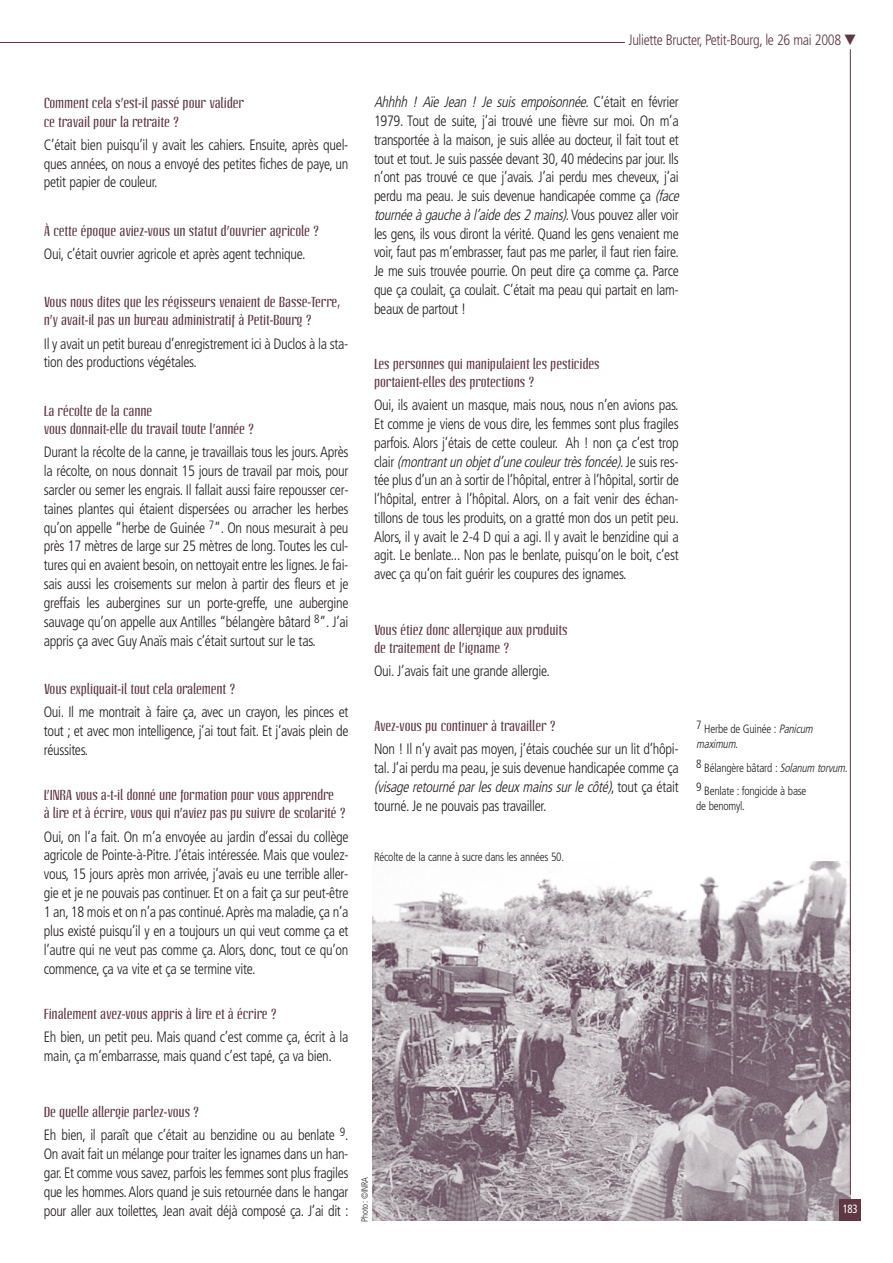
<style>
.page{position:relative;width:893px;height:1263px;background:#fff}
.page>*{position:absolute;margin:0;border:0;box-sizing:border-box;transform-origin:0 0}
.t1{font:300 condensed 15px/18.9px "Frutiger";letter-spacing:-.025em;color:#231f20;text-align:justify;scale:.95 1}
.t2{font:300 condensed 15px "Frutiger";letter-spacing:-.025em;color:#5f3844;scale:.95 1}
.t3{font:14.25px/18.1px "Linotype Octane";letter-spacing:-.01em;color:#5f3844}
.t4{font:300 condensed 12px/15px "Frutiger";letter-spacing:-.02em;color:#231f20;scale:.95 1}
.t5{font:condensed 12px "Frutiger";color:#fff;scale:.9 1}
.t6{font:300 condensed 9px "Frutiger";letter-spacing:-.025em;color:#231f20;scale:.95 1}
.s1{font-style:italic}
</style>
<div class="page">
<hr style="left:0;top:42px;width:625px;height:1px;background:#5f3844">
<img style="left:372px;top:862px;width:478px;height:358px">
<hr style="left:850px;top:49px;width:1px;height:1146px;background:#5f3844">
<div style="left:839px;top:1199px;width:22px;height:22px;background:#5f3844"></div>
<p class="t2" style="left:628px;top:34px;width:241px">Juliette Bructer, Petit-Bourg, le 26 mai 2008 ▼</p>
<p class="t3" style="left:44px;top:95px;width:202px">Comment cela s’est-il passé pour valider ce travail pour la retraite ?</p>
<p class="t1" style="left:44px;top:136px;width:322px">C’était bien puisqu’il y avait les cahiers. Ensuite, après quel&shy;ques années, on nous a envoyé des petites fiches de paye, un petit papier de couleur.</p>
<p class="t3" style="left:44px;top:222px;width:277px">À cette époque aviez-vous un statut d’ouvrier agricole ?</p>
<p class="t1" style="left:44px;top:245px;width:277px">Oui, c’était ouvrier agricole et après agent technique.</p>
<p class="t3" style="left:44px;top:294px;width:298px">Vous nous dites que les régisseurs venaient de Basse-Terre, n’y avait-il pas un bureau administratif à Petit-Bourg ?</p>
<p class="t1" style="left:44px;top:335px;width:322px">Il y avait un petit bureau d’enregistrement ici à Duclos à la sta&shy;tion des productions végétales.</p>
<p class="t3" style="left:44px;top:402px;width:212px">La récolte de la canne<br>vous donnait-elle du travail toute l’année ?</p>
<p class="t1" style="left:44px;top:444px;width:322px">Durant la récolte de la canne, je travaillais tous les jours.Après la récolte, on nous donnait 15 jours de travail par mois, pour sarcler ou semer les engrais. Il fallait aussi faire repousser cer&shy;taines plantes qui étaient dispersées ou arracher les herbes qu’on appelle “herbe de Guinée <sup>7</sup>”. On nous mesurait à peu près 17 mètres de large sur 25 mètres de long. Toutes les cul&shy;tures qui en avaient besoin, on nettoyait entre les lignes. Je fai&shy;sais aussi les croisements sur melon à partir des fleurs et je greffais les aubergines sur un porte-greffe, une aubergine sauvage qu’on appelle aux Antilles “bélangère bâtard <sup>8</sup>”. J’ai appris ça avec Guy Anaïs mais c’était surtout sur le tas.</p>
<p class="t3" style="left:44px;top:680px;width:193px">Vous expliquait-il tout cela oralement ?</p>
<p class="t1" style="left:44px;top:704px;width:322px">Oui. Il me montrait à faire ça, avec un crayon, les pinces et tout ; et avec mon intelligence, j’ai tout fait. Et j’avais plein de réussites.</p>
<p class="t3" style="left:44px;top:787px;width:304px">L’INRA vous a-t-il donné une formation pour vous apprendre<br>à lire et à écrire, vous qui n’aviez pas pu suivre de scolarité ?</p>
<p class="t1" style="left:44px;top:828px;width:322px">Oui, on l’a fait. On m’a envoyée au jardin d’essai du collège agricole de Pointe-à-Pitre. J’étais intéressée. Mais que voulez&shy;vous, 15 jours après mon arrivée, j’avais eu une terrible aller&shy;gie et je ne pouvais pas continuer. Et on a fait ça sur peut-être 1 an, 18 mois et on n’a pas continué.Après ma maladie, ça n’a plus existé puisqu’il y en a toujours un qui veut comme ça et l’autre qui ne veut pas comme ça. Alors, donc, tout ce qu’on commence, ça va vite et ça se termine vite.</p>
<p class="t3" style="left:44px;top:1005px;width:235px">Finalement avez-vous appris à lire et à écrire ?</p>
<p class="t1" style="left:44px;top:1029px;width:322px">Eh bien, un petit peu. Mais quand c’est comme ça, écrit à la main, ça m’embarrasse, mais quand c’est tapé, ça va bien.</p>
<p class="t1" style="left:374px;top:94px;width:325px;text-align:left"><span class="s1">Ahhhh ! Aïe Jean ! Je suis empoisonnée</span>. C ’ é t a i t e n f é v r i e r 1979. Tout de suite, j’ai trouvé une fièvre sur moi. On m’a transportée à la maison, je suis allée au docteur, il fait tout et tout et tout. Je suis passée devant 30, 40 médecins par jour. Ils n’ont pas trouvé ce que j’avais. J’ai perdu mes cheveux, j’ai perdu ma peau. Je suis devenue handicapée comme ça <span class="s1">(face tournéeàgaucheàl’aidedes2 mains)</span>. Vo u s p o u v e z a l l e r v o i r les gens, ils vous diront la vérité. Quand les gens venaient me voir, faut pas m’embrasser, faut pas me parler, il faut rien faire.<br>Je me suis trouvée pourrie. On peut dire ça comme ça. Parce que ça coulait, ça coulait. C’était ma peau qui partait en lam&shy;beaux de partout !</p>
<p class="t3" style="left:374px;top:356px;width:227px">Les personnes qui manipulaient les pesticides portaient-elles des protections ?</p>
<p class="t1" style="left:374px;top:397px;width:322px">Oui, ils avaient un masque, mais nous, nous n’en avions pas.<br>Et comme je viens de vous dire, les femmes sont plus fragiles parfois. Alors j’étais de cette couleur. Ah ! non ça c’est trop c l a i r <span class="s1">(montrantun objetd’unecouleurtrèsfoncée)</span>. J e s u i s r e s - tée plus d’un an à sortir de l’hôpital, entrer à l’hôpital, sortir de l’hôpital, entrer à l’hôpital. Alors, on a fait venir des échan&shy;tillons de tous les produits, on a gratté mon dos un petit peu.<br>Alors, il y avait le 2-4 D qui a agi. Il y avait le benzidine qui a agit. Le benlate... Non pas le benlate, puisqu’on le boit, c’est avec ça qu’on fait guérir les coupures des ignames.</p>
<p class="t3" style="left:374px;top:621px;width:195px">Vous étiez donc allergique aux produits de traitement de l’igname ?</p>
<p class="t1" style="left:374px;top:662px;width:186px">Oui. J’avais fait une grande allergie.</p>
<p class="t3" style="left:374px;top:718px;width:183px">Avez-vous pu continuer à travailler ?</p>
<p class="t1" style="left:374px;top:741px;width:322px">Non ! Il n’y avait pas moyen, j’étais couchée sur un lit d’hôpi&shy;tal. J’ai perdu ma peau, je suis devenue handicapée comme ça <span class="s1">(visageretournéparlesdeuxmainssurlecôté)</span>, t o u t ç a é t a i t tourné. Je ne pouvais pas travailler.</p>
<p class="t4" style="left:374px;top:850px;width:202px">Récolte de la canne à sucre dans les années 50.</p>
<p class="t3" style="left:44px;top:1103px;width:157px">De quelle allergie parlez-vous ?</p>
<p class="t1" style="left:44px;top:1127px;width:322px">Eh bien, il paraît que c’était au benzidine ou au benlate <sup>9</sup>.<br>On avait fait un mélange pour traiter les ignames dans un han&shy;gar. Et comme vous savez, parfois les femmes sont plus fragiles que les hommes. Alors quand je suis retournée dans le hangar pour aller aux toilettes, Jean avait déjà composé ça. J’ai dit :</p>
<p class="t6" style="left:361px;top:1222px;width:49px;rotate:-90deg">Photo : ©INRA</p>
<p class="t4" style="left:696px;top:723px;width:126px">7 Herbe de Guinée : <span class="s1">Panicum maximum.</span></p>
<p class="t4" style="left:696px;top:757px;width:163px;line-height:23.5px">8 Bélangère bâtard : <span class="s1">Solanum torvum.<br></span>9 Benlate : fongicide à base</p>
<p class="t4" style="left:696px;top:800px;width:53px">de benomyl.</p>
<p class="t5" style="left:843px;top:1204px;width:18px">183</p>
</div>
